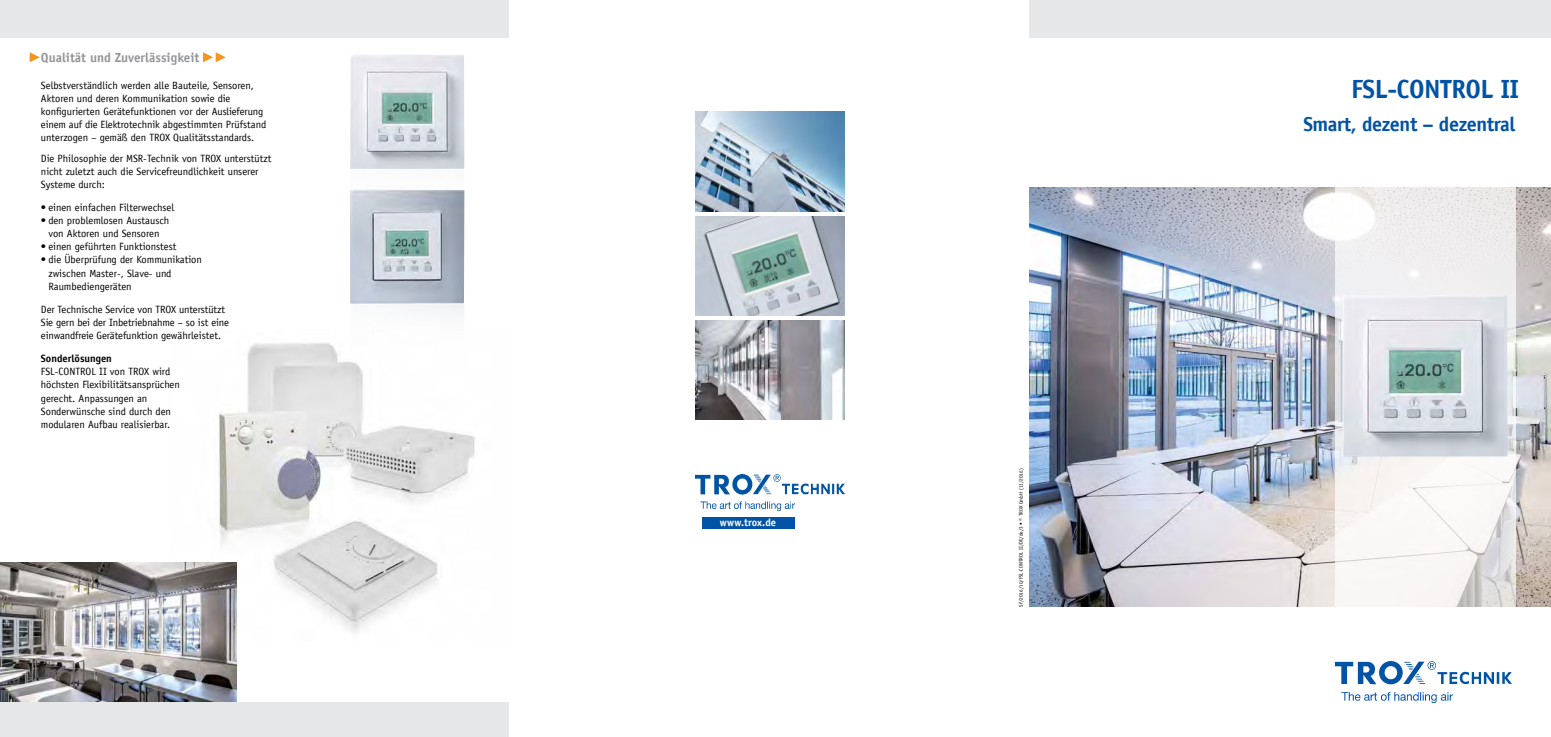
<style>
.page{position:relative;width:1551px;height:737px;background:#fff}
.page>*{position:absolute;margin:0;border:0;box-sizing:border-box;transform-origin:0 0}
.t1{font:700 26.25px "TROX Officina Sans";letter-spacing:-.02em;color:#0053a5}
.t2{font:700 20.12px "TROX Officina Sans";letter-spacing:-.02em;color:#0053a5}
.t3{font:700 13.12px "TROX Officina Sans";color:#939598}
.t4{font:10.5px/13.1px "TROX Officina Sans";color:#000}
.t5{font:700 10.5px "TROX Officina Sans";color:#000}
.t6{font:700 10.5px "TROX Officina Sans";letter-spacing:.005em;color:#fff}
.t7{font:5.25px "TROX Officina Sans";color:#000}
</style>
<div class="page">
<img style="left:350px;top:55px;width:114px;height:114px">
<img style="left:218px;top:343px;width:257px;height:290px">
<img style="left:1029px;top:187px;width:521px;height:419px">
<img style="left:350px;top:189px;width:114px;height:229px">
<div style="left:701px;top:517px;width:93px;height:12px;background:#0053a5"></div>
<img style="left:695px;top:216px;width:149px;height:99px">
<img style="left:695px;top:320px;width:149px;height:99px">
<img style="left:695px;top:112px;width:149px;height:99px">
<div style="left:1029px;top:0;width:521px;height:37px;background:#e6e7e8"></div>
<svg style="left:1334px;top:187px;width:181px;height:420px;fill:#f2f1f2"></svg>
<svg style="left:203px;top:52px;width:23px;height:10px"></svg>
<svg style="left:30px;top:52px;width:10px;height:10px"></svg>
<div style="left:0;top:0;width:508px;height:37px;background:#e6e7e8"></div>
<img style="left:0;top:562px;width:237px;height:140px">
<div style="left:0;top:702px;width:508px;height:35px;background:#e6e7e8"></div>
<div style="left:503px;top:0;width:21px;height:5px;background:#000;opacity:.23"></div>
<hr style="left:1024px;top:0;width:21px;height:4px;background:#000;opacity:.23">
<img style="left:1342px;top:295px;width:165px;height:161px">
<img style="left:695px;top:475px;width:149px;height:35px">
<img style="left:1335px;top:661px;width:176px;height:41px">
<p class="t3" style="left:41px;top:50px;width:160px">Qualität und Zuverlässigkeit</p>
<p class="t4" style="left:41px;top:78px;width:227px">Selbstverständlich werden alle Bauteile, Sensoren, Aktoren und deren Kommunikation sowie die konfigurierten Gerätefunktionen vor der Auslieferung einem auf die Elektrotechnik abgestimmten Prüfstand unterzogen – gemäß den TROX Qualitätsstandards.</p>
<p class="t4" style="left:41px;top:151px;width:232px">Die Philosophie der MSR-Technik von TROX unterstützt nicht zuletzt auch die Servicefreundlichkeit unserer<br>Systeme durch:</p>
<p class="t4" style="left:41px;top:201px;width:135px">• einen einfachen Filterwechsel</p>
<p class="t4" style="left:41px;top:214px;width:130px;text-align:center">• den problemlosen Austausch von Aktoren und Sensoren</p>
<p class="t4" style="left:41px;top:240px;width:137px">• einen geführten Funktionstest</p>
<p class="t4" style="left:48px;top:253px;width:155px;text-indent:-7px">• die Überprüfung der Kommunikation zwischen Master-, Slave- und<br>Raumbediengeräten</p>
<p class="t4" style="left:41px;top:303px;width:189px">Der Technische Service von TROX unterstützt<br>Sie gern bei der Inbetriebnahme – so ist eine einwandfreie Gerätefunktion gewährleistet.</p>
<p class="t5" style="left:41px;top:352px;width:72px">Sonderlösungen</p>
<p class="t4" style="left:41px;top:365px;width:140px">FSL-CONTROL II von TROX wird höchsten Flexibilitätsansprüchen gerecht. Anpassungen an<br>Sonderwünsche sind durch den modularen Aufbau realisierbar.</p>
<p class="t6" style="left:720px;top:515px;width:58px">www.trox.de</p>
<p class="t7" style="left:1018px;top:607px;width:140px;rotate:-90deg">SF/2016/10/FSL-CONTROL II/DE/de/3 • © TROX GmbH (11/2016)</p>
<h1 class="t1" style="left:1350px;top:73px;width:170px">FSL-CONTROL II</h1>
<h2 class="t2" style="left:1303px;top:111px;width:214px">Smart, dezent – dezentral</h2>
</div>
